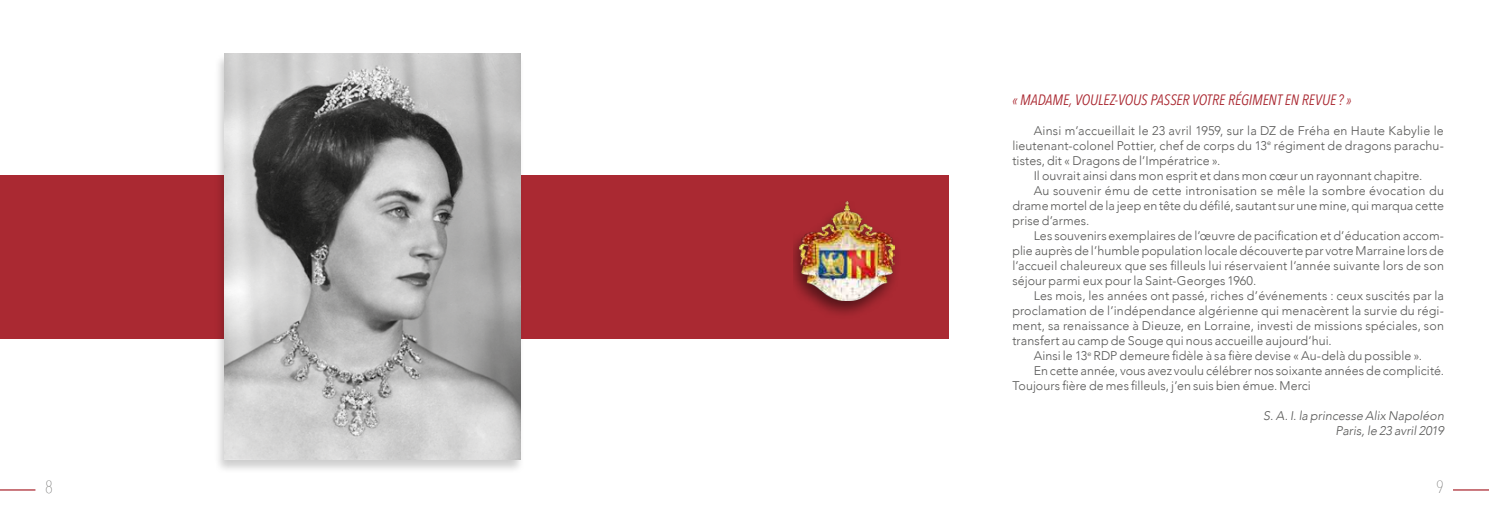
<style>
.page{position:relative;width:1489px;height:532px;background:#fff}
.page>*{position:absolute;margin:0;border:0;box-sizing:border-box;transform-origin:0 0}
.t1{font:200 17.5px "Avenir Next Condensed";color:#575756}
.t2{font:italic 15px "Avenir Next Condensed";letter-spacing:-.005em;color:#aa2932}
.t3{font:300 12.5px "Avenir";letter-spacing:.005em;color:#575756}
.t4{font:italic 300 12.5px/15px "Avenir";letter-spacing:.005em;color:#575756;text-align:right}
</style>
<div class="page">
<div style="left:0;top:174px;width:948px;height:164px;background:#aa2932"></div>
<div style="left:214px;top:53px;width:310px;height:420px;background:#000;opacity:.2"></div>
<img style="left:224px;top:54px;width:296px;height:405px">
<div style="left:793px;top:198px;width:107px;height:121px;background:#000;opacity:.5"></div>
<img style="left:799px;top:201px;width:95px;height:100px">
<hr style="left:0;top:489px;width:35px;height:1px;background:#aa2932">
<hr style="left:1452px;top:489px;width:36px;height:1px;background:#aa2932">
<p class="t2" style="left:1012px;top:91px;width:340px">« MADAME, VOULEZ-VOUS PASSER VOTRE RÉGIMENT EN REVUE ? »</p>
<p class="t3" style="left:1033px;top:123px;width:412px">Ainsi m’accueillait le 23 avril 1959, sur la DZ de Fréha en Haute Kabylie le</p>
<p class="t3" style="left:1012px;top:138px;width:433px">lieutenant-colonel Pottier, chef de corps du 13<sup>e</sup> régiment de dragons parachu-</p>
<p class="t3" style="left:1012px;top:153px;width:209px">tistes, dit « Dragons de l’Impératrice ».</p>
<p class="t3" style="left:1033px;top:168px;width:390px">Il ouvrait ainsi dans mon esprit et dans mon cœur un rayonnant chapitre.</p>
<p class="t3" style="left:1033px;top:183px;width:412px">Au souvenir ému de cette intronisation se mêle la sombre évocation du</p>
<p class="t3" style="left:1012px;top:198px;width:433px">drame mortel de la jeep en tête du défilé, sautant sur une mine, qui marqua cette</p>
<p class="t3" style="left:1012px;top:213px;width:79px">prise d’armes.</p>
<p class="t3" style="left:1033px;top:228px;width:412px">Les souvenirs exemplaires de l’œuvre de pacification et d’éducation accom-</p>
<p class="t3" style="left:1012px;top:243px;width:433px">plie auprès de l’humble population locale découverte par votre Marraine lors de</p>
<p class="t3" style="left:1012px;top:258px;width:433px">l’accueil chaleureux que ses filleuls lui réservaient l’année suivante lors de son</p>
<p class="t3" style="left:1012px;top:273px;width:245px">séjour parmi eux pour la Saint-Georges 1960.</p>
<p class="t3" style="left:1033px;top:288px;width:412px">Les mois, les années ont passé, riches d’événements : ceux suscités par la</p>
<p class="t3" style="left:1012px;top:303px;width:433px">proclamation de l’indépendance algérienne qui menacèrent la survie du régi-</p>
<p class="t3" style="left:1012px;top:318px;width:433px">ment, sa renaissance à Dieuze, en Lorraine, investi de missions spéciales, son</p>
<p class="t3" style="left:1012px;top:333px;width:321px">transfert au camp de Souge qui nous accueille aujourd’hui.</p>
<p class="t3" style="left:1033px;top:348px;width:390px">Ainsi le 13<sup>e</sup> RDP demeure fidèle à sa fière devise « Au-delà du possible ».</p>
<p class="t3" style="left:1033px;top:363px;width:412px">En cette année, vous avez voulu célébrer nos soixante années de complicité.</p>
<p class="t3" style="left:1012px;top:378px;width:300px">Toujours fière de mes filleuls, j’en suis bien émue. Merci</p>
<p class="t4" style="left:1263px;top:408px;width:182px">S. A. I. la princesse Alix Napoléon<br>Paris, le 23 avril 2019</p>
<h1 class="t1" style="left:45px;top:476px;width:9px">8</h1>
<h1 class="t1" style="left:1435px;top:476px;width:9px">9</h1>
</div>
